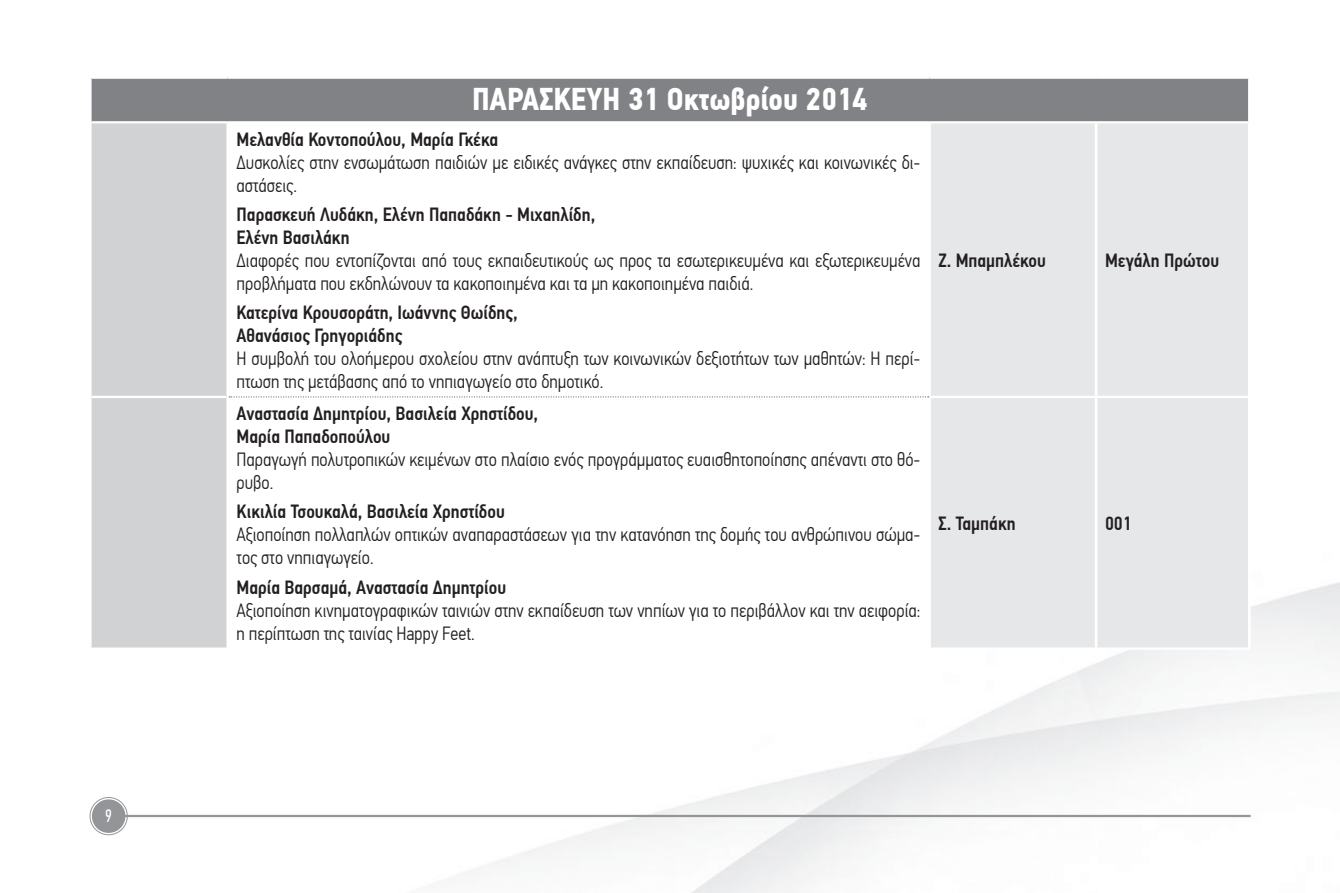
<style>
.page{position:relative;width:1340px;height:893px;background:#fff}
.page>*{position:absolute;margin:0;border:0;box-sizing:border-box;transform-origin:0 0}
.t1{font:700 31.5px "PF Din Text Cond Pro";color:#fff}
.t2{font:300 19.12px/22.9px "PF Din Text Cond Pro";color:#231f20}
.t3{font:500 19.12px/22.9px "PF Din Text Cond Pro";color:#231f20}
.t4{font:18px "PF Din Text Comp Pro";color:#fff}
</style>
<div class="page">
<img style="left:89px;top:397px;width:1250px;height:496px">
<hr style="left:124px;top:815px;width:1126px;height:2px;background:#939598">
<div style="left:92px;top:799px;width:33px;height:34px;background:#939598;border-radius:50%"></div>
<div style="left:90px;top:797px;width:38px;height:38px;border:1px solid #939598;border-radius:50%"></div>
<div style="left:93px;top:801px;width:31px;height:30px;border:1px solid #939598;border-radius:50%"></div>
<div style="left:90px;top:78px;width:1159px;height:44px;background:#808285"></div>
<div style="left:92px;top:123px;width:134px;height:524px;background:#d1d2d4"></div>
<div style="left:930px;top:123px;width:318px;height:524px;background:#e6e7e9"></div>
<hr style="left:1094px;top:123px;width:3px;height:273px;background:#fff">
<hr style="left:1094px;top:398px;width:3px;height:249px;background:#fff">
<hr style="left:89px;top:397px;width:3px;height:250px;background:#fff">
<hr style="left:92px;top:396px;width:134px;height:2px;background:#fff">
<hr style="left:89px;top:647px;width:140px;height:3px;background:#fff">
<hr style="left:1248px;top:397px;width:1px;height:250px;background:#fff">
<hr style="left:1249px;top:397px;width:1px;height:250px;background:#fff">
<hr style="left:930px;top:396px;width:166px;height:2px;background:#fff">
<hr style="left:1096px;top:396px;width:152px;height:2px;background:#fff">
<hr style="left:928px;top:647px;width:168px;height:3px;background:#fff">
<hr style="left:1096px;top:647px;width:154px;height:3px;background:#fff">
<hr style="left:89px;top:77px;width:138px;height:2px;background:#fff">
<hr style="left:89px;top:79px;width:3px;height:43px;background:#fff">
<hr style="left:227px;top:77px;width:702px;height:2px;background:#fff">
<hr style="left:929px;top:77px;width:167px;height:2px;background:#fff">
<hr style="left:1096px;top:77px;width:154px;height:2px;background:#fff">
<hr style="left:1248px;top:79px;width:2px;height:42px;background:#fff">
<hr style="left:92px;top:121px;width:135px;height:2px;background:#fff">
<hr style="left:227px;top:121px;width:702px;height:2px;background:#fff">
<hr style="left:929px;top:121px;width:167px;height:2px;background:#fff">
<hr style="left:1096px;top:121px;width:154px;height:2px;background:#fff">
<hr style="left:226px;top:397px;width:3px;height:250px;background:#fff">
<hr style="left:928px;top:397px;width:1px;height:250px;background:#fff">
<hr style="left:929px;top:397px;width:1px;height:250px;background:#fff">
<svg style="left:229px;top:396px;width:699px;height:1px"></svg>
<p class="t4" style="left:105px;top:805px;width:8px">9</p>
<h1 class="t1" style="left:472px;top:80px;width:397px">ΠΑΡΑΣΚΕΥΗ 31 Οκτωβρίου 2014</h1>
<p class="t3" style="left:236px;top:128px;width:263px">Μελανθία Κοντοπούλου, Μαρία Γκέκα</p>
<p class="t2" style="left:236px;top:151px;width:685px">Δυσκολίες στην ενσωμάτωση παιδιών με ειδικές ανάγκες στην εκπαίδευση: ψυχικές και κοινωνικές δι&shy;αστάσεις.</p>
<p class="t3" style="left:236px;top:203px;width:360px">Παρασκευή Λυδάκη, Ελένη Παπαδάκη - Μιχαηλίδη,<br>Ελένη Βασιλάκη</p>
<p class="t2" style="left:236px;top:249px;width:685px">Διαφορές που εντοπίζονται από τους εκπαιδευτικούς ως προς τα εσωτερικευμένα και εξωτερικευμένα προβλήματα που εκδηλώνουν τα κακοποιημένα και τα μη κακοποιημένα παιδιά.</p>
<p class="t3" style="left:236px;top:301px;width:283px">Κατερίνα Κρουσοράτη, Ιωάννης Θωίδης,<br>Αθανάσιος Γρηγοριάδης</p>
<p class="t2" style="left:236px;top:347px;width:685px">Η συμβολή του ολοήμερου σχολείου στην ανάπτυξη των κοινωνικών δεξιοτήτων των μαθητών: Η περί&shy;πτωση της μετάβασης από το νηπιαγωγείο στο δημοτικό.</p>
<p class="t3" style="left:236px;top:402px;width:303px">Αναστασία Δημητρίου, Βασιλεία Χρηστίδου,<br>Μαρία Παπαδοπούλου</p>
<p class="t2" style="left:236px;top:448px;width:685px">Παραγωγή πολυτροπικών κειμένων στο πλαίσιο ενός προγράμματος ευαισθητοποίησης απέναντι στο θό&shy;ρυβο.</p>
<p class="t3" style="left:236px;top:501px;width:270px">Κικιλία Τσουκαλά, Βασιλεία Χρηστίδου</p>
<p class="t2" style="left:236px;top:523px;width:685px">Αξιοποίηση πολλαπλών οπτικών αναπαραστάσεων για την κατανόηση της δομής του ανθρώπινου σώμα&shy;τος στο νηπιαγωγείο.</p>
<p class="t3" style="left:236px;top:576px;width:271px">Μαρία Βαρσαμά, Αναστασία Δημητρίου</p>
<p class="t2" style="left:236px;top:599px;width:685px">Αξιοποίηση κινηματογραφικών ταινιών στην εκπαίδευση των νηπίων για το περιβάλλον και την αειφορία: η περίπτωση της ταινίας Happy Feet.</p>
<p class="t3" style="left:938px;top:249px;width:109px">Ζ. Μπαμπλέκου</p>
<p class="t3" style="left:1105px;top:249px;width:116px">Μεγάλη Πρώτου</p>
<p class="t3" style="left:938px;top:512px;width:79px">Σ. Ταμπάκη</p>
<p class="t3" style="left:1105px;top:512px;width:28px">001</p>
</div>
